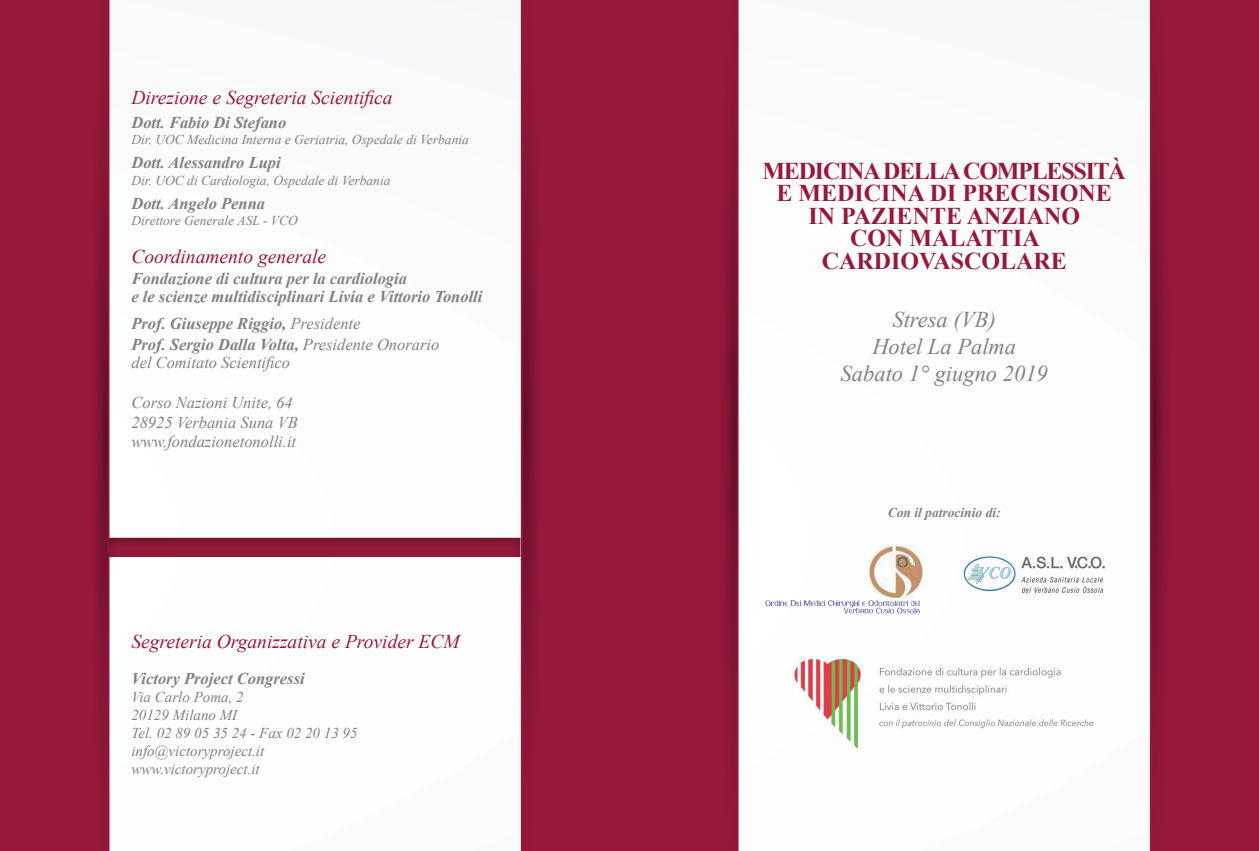
<style>
.page{position:relative;width:1259px;height:851px;background:#fff}
.page>*{position:absolute;margin:0;border:0;box-sizing:border-box;transform-origin:0 0}
.t1{font:700 24px/22.5px "Times New Roman";color:#95193b;text-align:center}
.t2{font:italic 22.5px/27px "Times New Roman";color:#7e8083;text-align:center}
.t3{font:italic 19.5px "Times New Roman";color:#95193b}
.t4{font:italic 700 16.5px/18px "Times New Roman";color:#7e8083}
.t5{font:italic 16.5px/19.8px "Times New Roman";color:#7e8083}
.t6{font:italic 15px/18px "Times New Roman";color:#7e8083}
.t7{font:italic 13.5px "Times New Roman";color:#7e8083}
.t8{font:italic 700 13.5px "Times New Roman";color:#7e8083}
.s1{font-weight:400}
</style>
<div class="page">
<div style="left:629px;top:0;width:630px;height:850px;background:#95193b"></div>
<div style="left:738px;top:0;width:412px;height:850px;background:#fcfdfd"></div>
<svg style="left:724px;top:136px;width:13px;height:599px"></svg>
<svg style="left:1151px;top:123px;width:14px;height:598px"></svg>
<div style="left:0;top:0;width:629px;height:850px;background:#95193b"></div>
<div style="left:109px;top:0;width:412px;height:850px;background:#fcfdfd"></div>
<svg style="left:95px;top:136px;width:13px;height:599px"></svg>
<svg style="left:522px;top:123px;width:14px;height:598px"></svg>
<div style="left:109px;top:535px;width:414px;height:23px;background:#231f20;opacity:.33"></div>
<img style="left:790px;top:654px;width:308px;height:107px">
<img style="left:953px;top:544px;width:160px;height:58px">
<img style="left:864px;top:545px;width:64px;height:50px">
<img style="left:762px;top:595px;width:169px;height:23px">
<p class="t3" style="left:131px;top:84px;width:263px">Direzione e Segreteria Scientifica</p>
<p class="t4" style="left:131px;top:113px;width:156px">Dott. Fabio Di Stefano</p>
<p class="t7" style="left:131px;top:130px;width:339px">Dir. UOC Medicina Interna e Geriatria, Ospedale di Verbania</p>
<p class="t4" style="left:131px;top:153px;width:151px">Dott. Alessandro Lupi</p>
<p class="t7" style="left:131px;top:171px;width:261px">Dir. UOC di Cardiologia, Ospedale di Verbania</p>
<p class="t4" style="left:131px;top:194px;width:135px">Dott. Angelo Penna</p>
<p class="t7" style="left:131px;top:211px;width:168px">Direttore Generale ASL - VCO</p>
<p class="t3" style="left:131px;top:243px;width:196px">Coordinamento generale</p>
<p class="t4" style="left:131px;top:269px;width:352px">Fondazione di cultura per la cardiologia<br>e le scienze multidisciplinari Livia e Vittorio Tonolli</p>
<p class="t4" style="left:131px;top:312px;width:309px;line-height:21px">Prof. Giuseppe Riggio, <span class="s1">Presidente<br></span>Prof. Sergio Dalla Volta, <span class="s1">Presidente Onorario</span></p>
<p class="t5" style="left:131px;top:352px;width:160px">del Comitato Scientifico</p>
<p class="t5" style="left:131px;top:392px;width:168px">Corso Nazioni Unite, 64<br>28925 Verbania Suna VB www.fondazionetonolli.it</p>
<p class="t3" style="left:131px;top:628px;width:330px">Segreteria Organizzativa e Provider ECM</p>
<p class="t4" style="left:131px;top:668px;width:175px">Victory Project Congressi</p>
<p class="t6" style="left:131px;top:687px;width:228px">Via Carlo Poma, 2<br>20129 Milano MI<br>Tel. 02 89 05 35 24 - Fax 02 20 13 95 info@victoryproject.it www.victoryproject.it</p>
<h1 class="t1" style="left:762px;top:159px;width:365px">MEDICINA DELLA COMPLESSITÀ<br>E MEDICINA DI PRECISIONE<br>IN PAZIENTE ANZIANO<br>CON MALATTIA<br>CARDIOVASCOLARE</h1>
<h2 class="t2" style="left:840px;top:306px;width:209px">Stresa (VB)<br>Hotel La Palma<br>Sabato 1° giugno 2019</h2>
<p class="t8" style="left:887px;top:503px;width:114px">Con il patrocinio di:</p>
</div>
